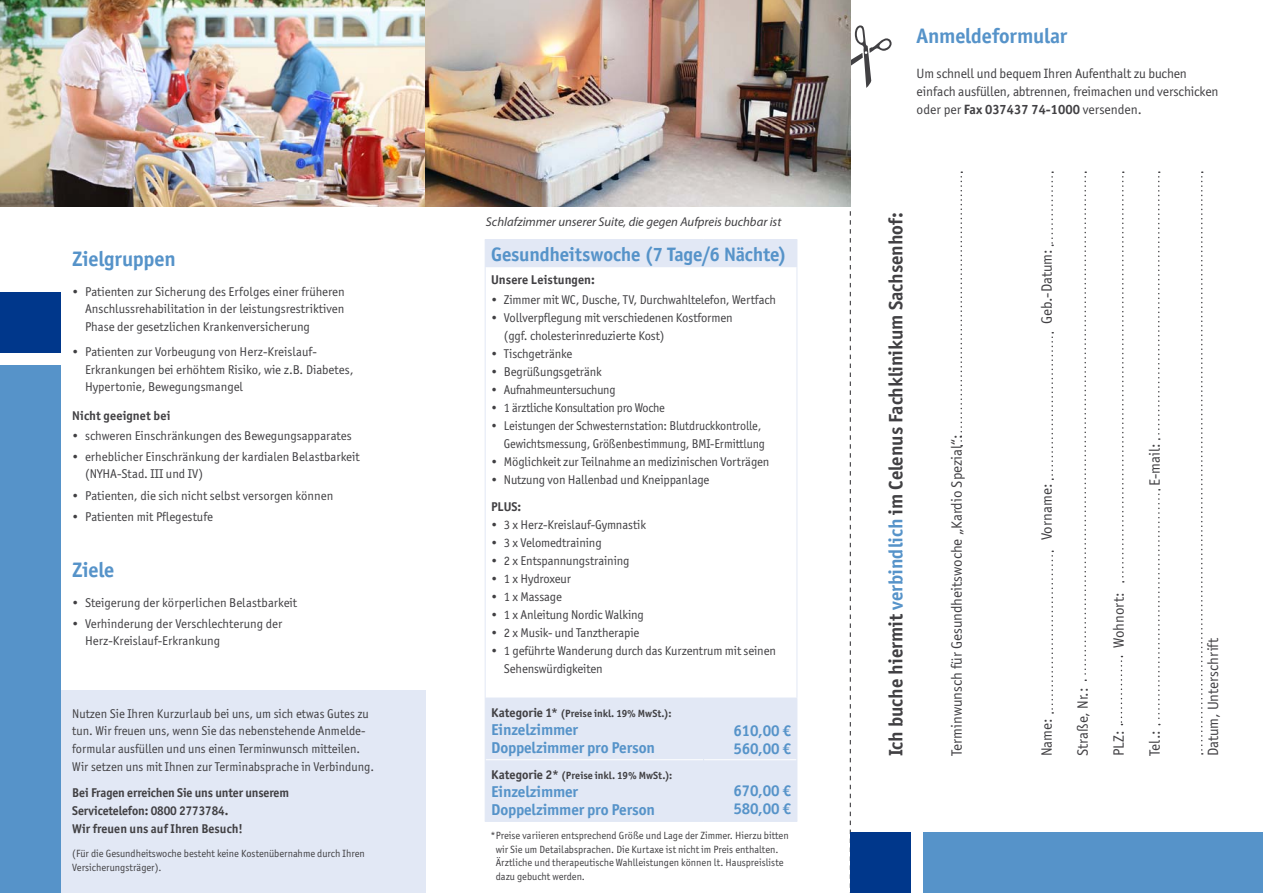
<style>
.page{position:relative;width:1263px;height:893px;background:#fff}
.page>*{position:absolute;margin:0;border:0;box-sizing:border-box;transform-origin:0 0}
.Fly_Große_Headline_b{font:700 21px "Officina Sans ITC Pro";letter-spacing:-.005em;color:#5693c9}
.t1{font:700 19.5px "Officina Sans ITC Pro";color:#414043}
.t2{font:700 19.5px "Officina Sans ITC Pro";letter-spacing:-.01em;color:#5693c9}
.t3{font:700 15.75px "Officina Sans ITC Pro";letter-spacing:-.01em;color:#5693c9}
.t4{font:15px "Officina Sans ITC Pro";color:#414043}
.t5{font:13.5px "Officina Sans ITC Pro";letter-spacing:-.01em;color:#414043}
.Fly_Kleine_Aufzählun{font:12.75px/17.2px "Officina Sans ITC Pro";color:#414043}
.Fly_Kleine_Headline{font:700 12.75px/18px "Officina Sans ITC Pro";letter-spacing:-.005em;color:#414043}
.Fly_Kleine_Aufzählun-2{font:12.75px/18px "Officina Sans ITC Pro";color:#414043;text-align:right;scale:.95 1}
.Fly_Kleine_Aufzählun-3{font:12.75px "Officina Sans ITC Pro";letter-spacing:-.02em;color:#414043;scale:.96 1}
.Fly_Fließtext_linksb{font:italic 12.75px "Myriad Pro";color:#414043}
.t6{font:10.5px/13.5px "Officina Sans ITC Pro";color:#414043}
.Fly_Kleine_Headline-2{font:700 10.5px "Officina Sans ITC Pro";color:#414043}
.s1{font-size:12.75px}
.s2{font-weight:700}
.s3{color:#5693c9}
</style>
<div class="page">
<div style="left:54px;top:690px;width:371px;height:203px;background:#e2e8f5"></div>
<img style="left:0;top:0;width:850px;height:206px">
<div style="left:0;top:292px;width:60px;height:60px;background:#00378b"></div>
<div style="left:0;top:365px;width:60px;height:528px;background:#5693c9"></div>
<svg style="left:960px;top:171px;width:2px;height:275px"></svg>
<svg style="left:1051px;top:171px;width:2px;height:75px"></svg>
<svg style="left:1051px;top:551px;width:2px;height:163px"></svg>
<svg style="left:1051px;top:332px;width:2px;height:148px"></svg>
<svg style="left:1121px;top:656px;width:1px;height:69px"></svg>
<svg style="left:1201px;top:171px;width:2px;height:584px"></svg>
<svg style="left:1084px;top:171px;width:2px;height:510px"></svg>
<svg style="left:1158px;top:489px;width:2px;height:236px"></svg>
<svg style="left:1158px;top:171px;width:2px;height:269px"></svg>
<svg style="left:1122px;top:171px;width:2px;height:412px"></svg>
<svg style="left:850px;top:0;width:41px;height:833px"></svg>
<div style="left:850px;top:833px;width:61px;height:60px;background:#00378b"></div>
<div style="left:923px;top:833px;width:340px;height:60px;background:#5693c9"></div>
<svg style="left:486px;top:240px;width:310px;height:581px"></svg>
<hr style="left:485px;top:759px;width:218px;height:1px;background:#fff">
<hr style="left:704px;top:759px;width:92px;height:1px;background:#fff">
<svg style="left:485px;top:240px;width:1px;height:27px"></svg>
<hr style="left:485px;top:239px;width:218px;height:1px;background:#e2e8f5">
<hr style="left:703px;top:239px;width:94px;height:1px;background:#e2e8f5">
<svg style="left:796px;top:240px;width:1px;height:27px"></svg>
<hr style="left:485px;top:267px;width:1px;height:431px;background:#e2e8f5">
<hr style="left:485px;top:697px;width:218px;height:2px;background:#e2e8f5">
<hr style="left:796px;top:267px;width:1px;height:430px;background:#e2e8f5">
<hr style="left:703px;top:697px;width:94px;height:2px;background:#e2e8f5">
<hr style="left:485px;top:698px;width:1px;height:62px;background:#e2e8f5">
<hr style="left:703px;top:699px;width:1px;height:61px;background:#e2e8f5">
<hr style="left:796px;top:699px;width:1px;height:61px;background:#e2e8f5">
<hr style="left:485px;top:760px;width:1px;height:61px;background:#e2e8f5">
<hr style="left:703px;top:760px;width:1px;height:61px;background:#e2e8f5">
<hr style="left:796px;top:760px;width:1px;height:61px;background:#e2e8f5">
<hr style="left:485px;top:821px;width:218px;height:1px;background:#e2e8f5">
<hr style="left:703px;top:821px;width:94px;height:1px;background:#e2e8f5">
<p class="Fly_Große_Headline_b" style="left:72px;top:246px;width:105px">Zielgruppen</p>
<p class="Fly_Kleine_Aufzählun" style="left:85px;top:283px;width:261px;text-align:justify;text-indent:-13px">• Patienten zur Sicherung des Erfolges einer früheren Anschlussrehabilitation in der leistungsrestriktiven Phase der gesetzlichen Krankenversicherung</p>
<p class="Fly_Kleine_Aufzählun" style="left:85px;top:343px;width:270px;text-indent:-13px">• Patienten zur Vorbeugung von Herz-Kreislauf-<br>Erkrankungen bei erhöhtem Risiko, wie z.B. Diabetes,<br>Hypertonie, Bewegungsmangel</p>
<p class="Fly_Kleine_Headline" style="left:72px;top:407px;width:100px">Nicht geeignet bei</p>
<p class="Fly_Kleine_Aufzählun" style="left:72px;top:426px;width:281px">• schweren Einschränkungen des Bewegungsapparates</p>
<p class="Fly_Kleine_Aufzählun" style="left:85px;top:448px;width:276px;text-indent:-13px">• erheblicher Einschränkung der kardialen Belastbarkeit (NYHA-Stad. III und IV)</p>
<p class="Fly_Kleine_Aufzählun" style="left:72px;top:487px;width:263px">• Patienten, die sich nicht selbst versorgen können</p>
<p class="Fly_Kleine_Aufzählun" style="left:72px;top:508px;width:142px">• Patienten mit Pflegestufe</p>
<p class="Fly_Große_Headline_b" style="left:72px;top:556px;width:44px">Ziele</p>
<p class="Fly_Kleine_Aufzählun" style="left:72px;top:594px;width:226px">• Steigerung der körperlichen Belastbarkeit</p>
<p class="Fly_Kleine_Aufzählun" style="left:85px;top:615px;width:199px;text-indent:-13px">• Verhinderung der Verschlechterung der<br>Herz-Kreislauf-Erkrankung</p>
<p class="Fly_Kleine_Aufzählun" style="left:72px;top:704px;width:303px;line-height:17.7px">Nutzen Sie Ihren Kurzurlaub bei uns, um sich etwas Gutes zu tun. Wir freuen uns, wenn Sie das nebenstehende Anmelde&shy;formular ausfüllen und uns einen Terminwunsch mitteilen.<br>Wir setzen uns mit Ihnen zur Terminabsprache in Verbindung.</p>
<p class="Fly_Kleine_Headline" style="left:72px;top:784px;width:218px">Bei Fragen erreichen Sie uns unter unserem<br>Servicetelefon: 0800 2773784.</p>
<p class="Fly_Kleine_Headline" style="left:72px;top:820px;width:172px">Wir freuen uns auf Ihren Besuch!</p>
<p class="t6" style="left:72px;top:847px;width:294px">(Für die Gesundheitswoche besteht keine Kostenübernahme durch Ihren<br>Versicherungsträger).</p>
<p class="Fly_Fließtext_linksb" style="left:486px;top:214px;width:297px">Schlafzimmer unserer Suite, die gegen Aufpreis buchbar ist</p>
<p class="t2" style="left:491px;top:242px;width:297px">Gesundheitswoche (7 Tage/6 Nächte)</p>
<p class="Fly_Kleine_Headline" style="left:491px;top:270px;width:105px">Unsere Leistungen:</p>
<p class="Fly_Kleine_Aufzählun" style="left:491px;top:291px;width:286px">• Zimmer mit WC, Dusche, TV, Durchwahltelefon, Wertfach</p>
<p class="Fly_Kleine_Aufzählun" style="left:504px;top:309px;width:230px;line-height:18px;text-indent:-13px">• Vollverpflegung mit verschiedenen Kostformen (ggf. cholesterinreduzierte Kost)</p>
<p class="Fly_Kleine_Aufzählun" style="left:491px;top:345px;width:83px">• Tischgetränke</p>
<p class="Fly_Kleine_Aufzählun" style="left:491px;top:363px;width:112px">• Begrüßungsgetränk</p>
<p class="Fly_Kleine_Aufzählun-3" style="left:491px;top:382px;width:131px">• Aufnahmeuntersuchung</p>
<p class="Fly_Kleine_Aufzählun-3" style="left:491px;top:400px;width:183px">• 1 ärztliche Konsultation pro Woche</p>
<p class="Fly_Kleine_Aufzählun-2" style="left:491px;top:417px;width:290px">• Leistungen der Schwesternstation: Blutdruckkontrolle,<br>Gewichtsmessung, Größenbestimmung, BMI-Ermittlung</p>
<p class="Fly_Kleine_Aufzählun" style="left:491px;top:453px;width:280px">• Möglichkeit zur Teilnahme an medizinischen Vorträgen</p>
<p class="Fly_Kleine_Aufzählun" style="left:491px;top:471px;width:220px">• Nutzung von Hallenbad und Kneippanlage</p>
<p class="Fly_Kleine_Headline" style="left:491px;top:497px;width:32px">PLUS:</p>
<p class="Fly_Kleine_Aufzählun" style="left:491px;top:516px;width:156px">• 3 x Herz-Kreislauf-Gymnastik</p>
<p class="Fly_Kleine_Aufzählun" style="left:491px;top:534px;width:112px">• 3 x Velomedtraining</p>
<p class="Fly_Kleine_Aufzählun" style="left:491px;top:552px;width:140px">• 2 x Entspannungstraining</p>
<p class="Fly_Kleine_Aufzählun" style="left:491px;top:570px;width:81px">• 1 x Hydroxeur</p>
<p class="Fly_Kleine_Aufzählun" style="left:491px;top:588px;width:72px">• 1 x Massage</p>
<p class="Fly_Kleine_Aufzählun" style="left:491px;top:606px;width:154px">• 1 x Anleitung Nordic Walking</p>
<p class="Fly_Kleine_Aufzählun" style="left:491px;top:624px;width:150px">• 2 x Musik- und Tanztherapie</p>
<p class="Fly_Kleine_Aufzählun" style="left:504px;top:641px;width:273px;line-height:18px;text-indent:-13px">• 1 geführte Wanderung durch das Kurzentrum mit seinen<br>Sehenswürdigkeiten</p>
<p class="Fly_Kleine_Headline-2" style="left:491px;top:707px;width:182px"><span class="s1">Kategorie 1*</span> (Preise inkl. 19% MwSt.):</p>
<p class="t3" style="left:491px;top:720px;width:89px">Einzelzimmer</p>
<p class="t3" style="left:491px;top:738px;width:165px">Doppelzimmer pro Person</p>
<p class="t3" style="left:733px;top:720px;width:59px">610,00 €</p>
<p class="t3" style="left:733px;top:738px;width:59px">560,00 €</p>
<p class="Fly_Kleine_Headline-2" style="left:491px;top:768px;width:183px"><span class="s1">Kategorie 2*</span> (Preise inkl. 19% MwSt.):</p>
<p class="t3" style="left:491px;top:781px;width:89px">Einzelzimmer</p>
<p class="t3" style="left:491px;top:799px;width:165px">Doppelzimmer pro Person</p>
<p class="t3" style="left:733px;top:781px;width:59px">670,00 €</p>
<p class="t3" style="left:733px;top:799px;width:59px">580,00 €</p>
<p class="t6" style="left:496px;top:829px;width:294px;text-indent:-5px">*Preise variieren entsprechend Größe und Lage der Zimmer. Hierzu bitten wir Sie um Detailabsprachen. Die Kurtaxe ist nicht im Preis enthalten.<br>Ärztliche und therapeutische Wahlleistungen können lt. Hauspreisliste dazu gebucht werden.</p>
<p class="Fly_Große_Headline_b" style="left:917px;top:22px;width:152px">Anmeldeformular</p>
<p class="t5" style="left:917px;top:65px;width:272px">Um schnell und bequem Ihren Aufenthalt zu buchen</p>
<p class="t5" style="left:917px;top:83px;width:303px">einfach ausfüllen, abtrennen, freimachen und verschicken</p>
<p class="t5" style="left:917px;top:101px;width:227px">oder per <span class="s2">Fax 037437 74-1000</span> versenden.</p>
<p class="t1" style="left:884px;top:756px;width:546px;rotate:-90deg">Ich buche hiermit <span class="s3">verbindlich</span> im Celenus Fachklinikum Sachsenhof:</p>
<p class="t4" style="left:948px;top:756px;width:324px;rotate:-90deg">Terminwunsch für Gesundheitswoche „Kardio Spezial“:</p>
<p class="t4" style="left:1038px;top:324px;width:76px;rotate:-90deg">Geb.-Datum:</p>
<p class="t4" style="left:1038px;top:540px;width:58px;rotate:-90deg">Vorname:</p>
<p class="t4" style="left:1038px;top:756px;width:39px;rotate:-90deg">Name:</p>
<p class="t4" style="left:1074px;top:756px;width:70px;rotate:-90deg">Straße, Nr.:</p>
<p class="t4" style="left:1110px;top:648px;width:58px;rotate:-90deg">Wohnort:</p>
<p class="t4" style="left:1110px;top:756px;width:27px;rotate:-90deg">PLZ:</p>
<p class="t4" style="left:1146px;top:486px;width:44px;rotate:-90deg">E-mail:</p>
<p class="t4" style="left:1146px;top:756px;width:27px;rotate:-90deg">Tel.:</p>
<p class="t4" style="left:1204px;top:756px;width:120px;rotate:-90deg">Datum, Unterschrift</p>
</div>
